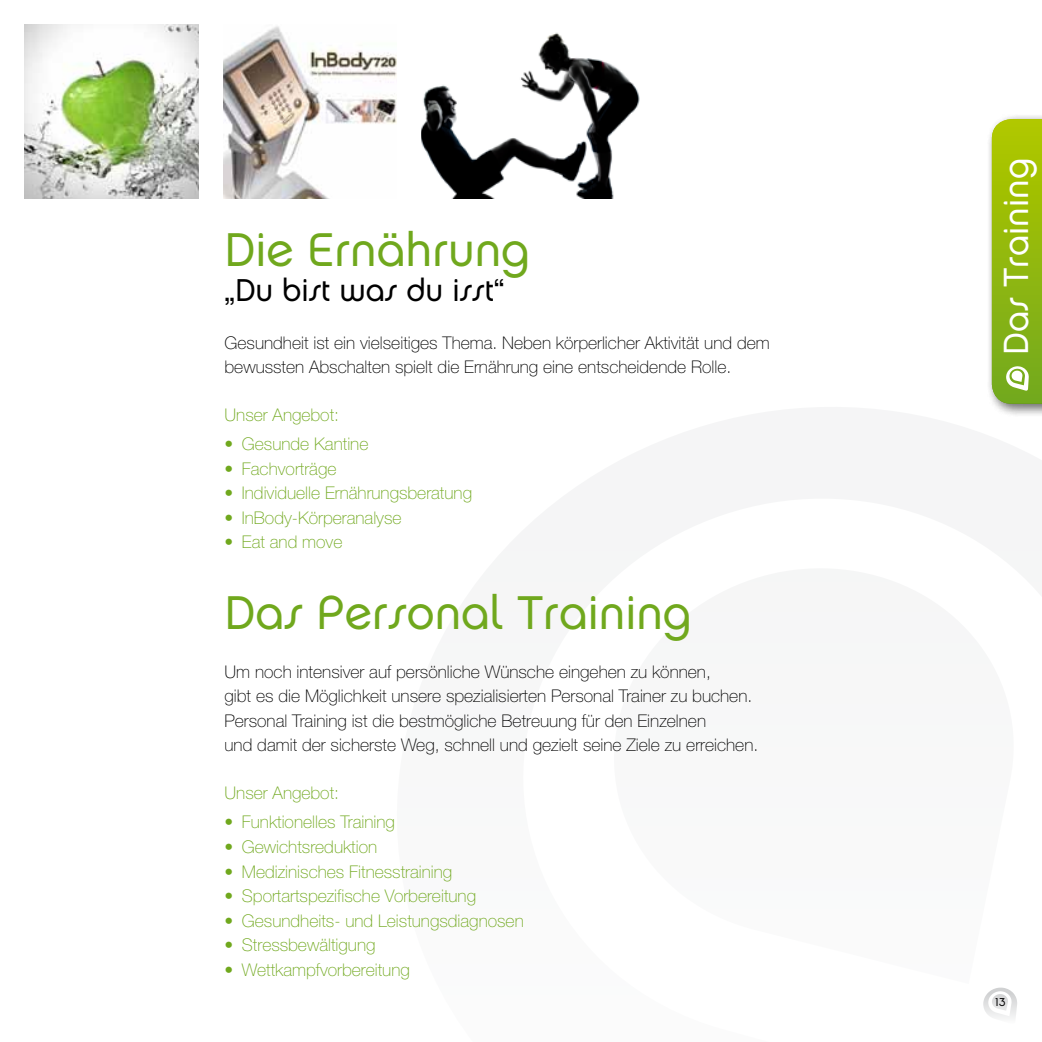
<style>
.page{position:relative;width:1042px;height:1042px;background:#fff}
.page>*{position:absolute;margin:0;border:0;box-sizing:border-box;transform-origin:0 0}
.t1{font:47.25px "Chalet London Nineteen Seventy";color:#70a81d}
.t2{font:34.82px "Chalet London Nineteen Seventy";color:#fff}
.t3{font:31.5px "Chalet London Nineteen Seventy";color:#000}
.t4{font:100 17.5px/24.5px "Helvetica Neue LT Std";color:#000}
.t5{font:100 17.5px "Helvetica Neue LT Std";color:#70a81d}
.t6{font:11.38px "Chalet London Nineteen Seventy";color:#000}
</style>
<div class="page">
<img style="left:25px;top:25px;width:173px;height:173px">
<img style="left:223px;top:26px;width:174px;height:172px">
<img style="left:422px;top:32px;width:218px;height:166px">
<div style="left:986px;top:113px;width:56px;height:304px;background:#000;opacity:.35"></div>
<svg style="left:992px;top:119px;width:50px;height:285px;background:#95ba14"></svg>
<svg style="left:983px;top:987px;width:34px;height:31px"></svg>
<h1 class="t1" style="left:224px;top:221px;width:307px">Die Ernährung</h1>
<h3 class="t3" style="left:224px;top:271px;width:281px">„Du bist was du isst“</h3>
<p class="t4" style="left:224px;top:330px;width:547px">Gesundheit ist ein vielseitiges Thema. Neben körperlicher Aktivität und dem bewussten Abschalten spielt die Ernährung eine entscheidende Rolle.</p>
<p class="t5" style="left:224px;top:405px;width:116px">Unser Angebot:</p>
<p class="t5" style="left:224px;top:434px;width:145px">• Gesunde Kantine</p>
<p class="t5" style="left:224px;top:459px;width:113px">• Fachvorträge</p>
<p class="t5" style="left:224px;top:483px;width:249px">• Individuelle Ernährungsberatung</p>
<p class="t5" style="left:224px;top:508px;width:178px">• InBody-Körperanalyse</p>
<p class="t5" style="left:224px;top:532px;width:119px">• Eat and move</p>
<h1 class="t1" style="left:224px;top:583px;width:469px">Das Personal Training</h1>
<p class="t4" style="left:224px;top:659px;width:535px">Um noch intensiver auf persönliche Wünsche eingehen zu können,<br>gibt es die Möglichkeit unsere spezialisierten Personal Trainer zu buchen.<br>Personal Training ist die bestmögliche Betreuung für den Einzelnen<br>und damit der sicherste Weg, schnell und gezielt seine Ziele zu erreichen.</p>
<p class="t5" style="left:224px;top:783px;width:116px">Unser Angebot:</p>
<p class="t5" style="left:224px;top:812px;width:172px">• Funktionelles Training</p>
<p class="t5" style="left:224px;top:837px;width:154px">• Gewichtsreduktion</p>
<p class="t5" style="left:224px;top:861px;width:229px">• Medizinisches Fitnesstraining</p>
<p class="t5" style="left:224px;top:886px;width:253px">• Sportartspezifische Vorbereitung</p>
<p class="t5" style="left:224px;top:910px;width:301px">• Gesundheits- und Leistungsdiagnosen</p>
<p class="t5" style="left:224px;top:935px;width:152px">• Stressbewältigung</p>
<p class="t5" style="left:224px;top:959px;width:187px">• Wettkampfvorbereitung</p>
<h2 class="t2" style="left:995px;top:355px;width:198px;rotate:-90deg">Das Training</h2>
<p class="t6" style="left:995px;top:995px;width:11px">13</p>
</div>
